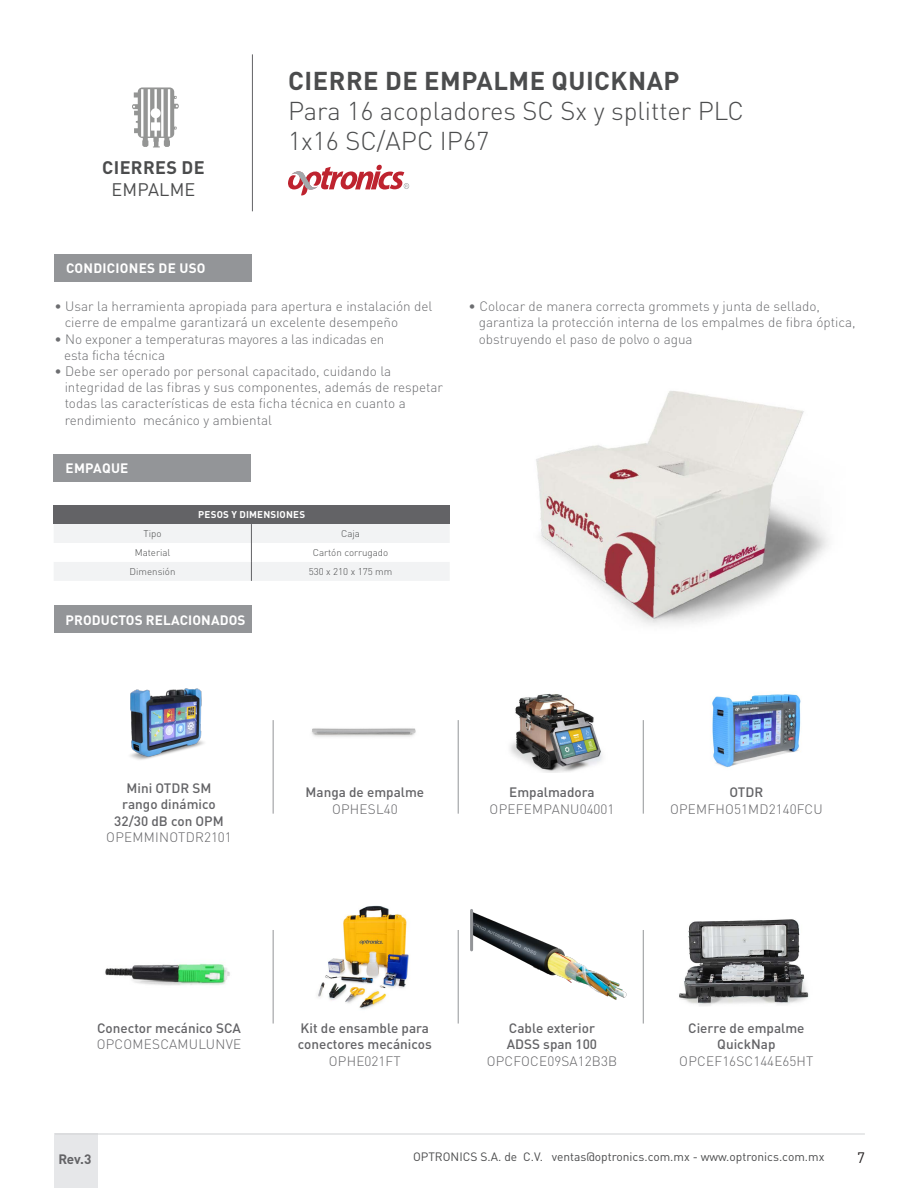
<style>
.page{position:relative;width:918px;height:1188px;background:#fff}
.page>*{position:absolute;margin:0;border:0;box-sizing:border-box;transform-origin:0 0}
.t1{font:300 25.5px/30px "DIN Pro";color:#4b4c4d}
.t2{font:700 25.5px "DIN Pro";letter-spacing:.02em;color:#4b4c4d}
.t3{font:700 18px "DIN Pro";letter-spacing:.02em;color:#4b4c4d}
.t4{font:18px "DIN Pro";letter-spacing:.01em;color:#4b4c4d}
.t5{font:15px "DIN Pro";color:#231f20}
.t6{font:300 13.5px/16.2px "DIN Pro";color:#6c6d70}
.t7{font:500 13.5px/16.2px "DIN Pro";color:#636366}
.t8{font:300 13.5px "DIN Pro";letter-spacing:.02em;color:#636366}
.t9{font:700 13.5px "DIN Pro";letter-spacing:.01em;color:#fff}
.t10{font:700 13.5px "DIN Pro";color:#636366}
.t11{font:12px "DIN Pro";color:#4b4c4d}
.t12{font:300 9.75px "DIN Pro";color:#4b4c4d}
.t13{font:700 9.75px "DIN Pro";letter-spacing:.02em;color:#fff}
</style>
<div class="page">
<div style="left:54px;top:1134px;width:44px;height:54px;background:#e6e7e9"></div>
<hr style="left:55px;top:1134px;width:810px;height:1px;background:#d1d2d4">
<hr style="left:252px;top:54px;width:1px;height:157px;background:#636366">
<svg style="left:288px;top:165px;width:121px;height:30px"></svg>
<svg style="left:132px;top:87px;width:47px;height:60px"></svg>
<div style="left:54px;top:255px;width:197px;height:27px;background:#939598"></div>
<div style="left:53px;top:455px;width:198px;height:27px;background:#939598"></div>
<div style="left:54px;top:505px;width:396px;height:19px;background:#636366"></div>
<svg style="left:54px;top:524px;width:395px;height:57px"></svg>
<img style="left:536px;top:391px;width:293px;height:234px">
<div style="left:54px;top:606px;width:197px;height:27px;background:#939598"></div>
<hr style="left:273px;top:720px;width:1px;height:94px;background:#939598">
<hr style="left:273px;top:930px;width:1px;height:94px;background:#939598">
<hr style="left:458px;top:720px;width:1px;height:94px;background:#939598">
<hr style="left:458px;top:930px;width:1px;height:94px;background:#939598">
<hr style="left:643px;top:720px;width:1px;height:94px;background:#939598">
<hr style="left:643px;top:930px;width:1px;height:94px;background:#939598">
<img style="left:510px;top:693px;width:93px;height:80px">
<img style="left:472px;top:909px;width:155px;height:91px">
<img style="left:105px;top:963px;width:125px;height:23px">
<img style="left:712px;top:694px;width:89px;height:74px">
<img style="left:679px;top:919px;width:130px;height:87px">
<img style="left:312px;top:728px;width:104px;height:9px">
<img style="left:318px;top:905px;width:91px;height:104px">
<hr style="left:470px;top:910px;width:3px;height:40px;background:#939598">
<img style="left:130px;top:688px;width:74px;height:72px">
<h2 class="t3" style="left:102px;top:153px;width:104px">CIERRES DE</h2>
<h2 class="t4" style="left:112px;top:177px;width:85px">EMPALME</h2>
<p class="t9" style="left:66px;top:257px;width:141px">CONDICIONES DE USO</p>
<h1 class="t2" style="left:288px;top:60px;width:393px">CIERRE DE EMPALME QUICKNAP</h1>
<h1 class="t1" style="left:288px;top:94px;width:457px">Para 16 acopladores SC Sx y splitter PLC<br>1x16 SC/APC IP67</h1>
<p class="t6" style="left:65px;top:297px;width:369px;text-indent:-10px">• Usar la herramienta apropiada para apertura e instalación del cierre de empalme garantizará un excelente desempeño</p>
<p class="t6" style="left:64px;top:329px;width:322px;text-indent:-10px">• No exponer a temperaturas mayores a las indicadas en esta ficha técnica</p>
<p class="t6" style="left:65px;top:362px;width:380px;text-indent:-10px">• Debe ser operado por personal capacitado, cuidando la integridad de las fibras y sus componentes, además de respetar todas las características de esta ficha técnica en cuanto a rendimiento mecánico y ambiental</p>
<p class="t9" style="left:66px;top:457px;width:64px">EMPAQUE</p>
<p class="t13" style="left:198px;top:506px;width:108px">PESOS Y DIMENSIONES</p>
<p class="t12" style="left:144px;top:526px;width:20px">Tipo</p>
<p class="t12" style="left:341px;top:526px;width:20px">Caja</p>
<p class="t12" style="left:135px;top:545px;width:37px">Material</p>
<p class="t12" style="left:313px;top:545px;width:77px">Cartón corrugado</p>
<p class="t12" style="left:130px;top:564px;width:47px">Dimensión</p>
<p class="t12" style="left:309px;top:564px;width:85px">530 x 210 x 175 mm</p>
<p class="t9" style="left:66px;top:609px;width:182px">PRODUCTOS RELACIONADOS</p>
<p class="t6" style="left:479px;top:297px;width:378px;text-indent:-10px">• Colocar de manera correcta grommets y junta de sellado, garantiza la protección interna de los empalmes de fibra óptica, obstruyendo el paso de polvo o agua</p>
<p class="t7" style="left:114px;top:779px;width:111px;text-align:center">Mini OTDR SM rango dinámico<br>32/30 dB con OPM</p>
<p class="t8" style="left:106px;top:826px;width:127px">OPEMMINOTDR2101</p>
<p class="t7" style="left:306px;top:783px;width:120px">Manga de empalme</p>
<p class="t8" style="left:332px;top:798px;width:67px">OPHESL40</p>
<p class="t7" style="left:509px;top:783px;width:87px">Empalmadora</p>
<p class="t8" style="left:490px;top:798px;width:126px">OPEFEMPANU04001</p>
<p class="t7" style="left:730px;top:783px;width:35px">OTDR</p>
<p class="t8" style="left:670px;top:798px;width:154px">OPEMFHO51MD2140FCU</p>
<p class="t7" style="left:97px;top:1019px;width:145px">Conector mecánico SCA</p>
<p class="t8" style="left:97px;top:1034px;width:146px">OPCOMESCAMULUNVE</p>
<p class="t7" style="left:298px;top:1019px;width:135px">Kit de ensamble para conectores mecánicos</p>
<p class="t8" style="left:329px;top:1050px;width:74px">OPHE021FT</p>
<p class="t7" style="left:507px;top:1019px;width:92px">Cable exterior<br>ADSS span 100</p>
<p class="t8" style="left:487px;top:1050px;width:132px">OPCFOCE09SA12B3B</p>
<p class="t7" style="left:688px;top:1019px;width:118px;text-align:center">Cierre de empalme<br>QuickNap</p>
<p class="t8" style="left:679px;top:1050px;width:136px">OPCEF16SC144E65HT</p>
<p class="t10" style="left:58px;top:1148px;width:34px">Rev.3</p>
<p class="t11" style="left:413px;top:1149px;width:413px">OPTRONICS S.A. de C.V. ventas@optronics.com.mx - www.optronics.com.mx</p>
<p class="t5" style="left:857px;top:1148px;width:9px">7</p>
</div>
